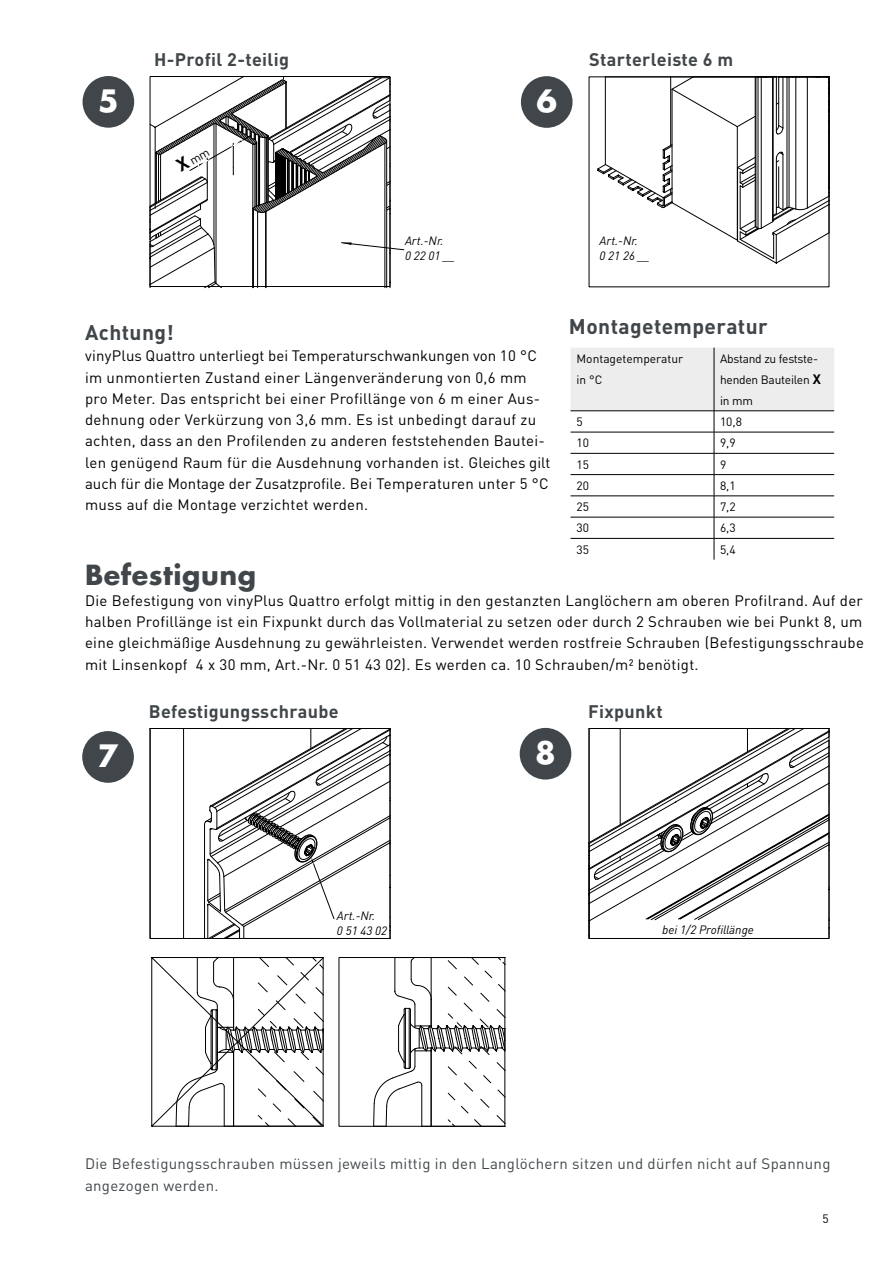
<style>
.page{position:relative;width:893px;height:1263px;background:#fff}
.page>*{position:absolute;margin:0;border:0;box-sizing:border-box;transform-origin:0 0}
.t1{font:700 30px "Futura LT Pro";color:#fff}
.t2{font:700 27px "Futura LT Pro";letter-spacing:.02em;color:#404649}
.t3{font:700 21px "DIN Pro";letter-spacing:.02em;color:#404649}
.t4{font:700 18px "DIN Pro";letter-spacing:.02em;color:#404649}
.t5{font:15px/21.3px "DIN Pro";letter-spacing:.02em;color:#000;text-align:justify}
.t6{font:15px/21.3px "DIN Pro";letter-spacing:.02em;color:#404649}
.t7{font:12px/21px "DIN Pro";letter-spacing:-.02em;color:#000}
.t8{font:italic 12px/14.4px "DIN Pro";color:#000}
.t9{font:12px/21px "DIN Pro";color:#000}
.s1{font-weight:700;font-size:13.5px}
</style>
<div class="page">
<div style="left:521px;top:76px;width:52px;height:52px;background:#404649;border-radius:50%"></div>
<div style="left:83px;top:76px;width:51px;height:52px;background:#404649;border-radius:50%"></div>
<div style="left:82px;top:731px;width:52px;height:52px;background:#404649;border-radius:50%"></div>
<div style="left:520px;top:728px;width:51px;height:51px;background:#404649;border-radius:50%"></div>
<svg style="left:589px;top:76px;width:240px;height:211px"></svg>
<svg style="left:597px;top:76px;width:233px;height:188px"></svg>
<svg style="left:150px;top:728px;width:241px;height:211px"></svg>
<svg style="left:588px;top:728px;width:242px;height:210px"></svg>
<svg style="left:432px;top:957px;width:74px;height:170px"></svg>
<svg style="left:151px;top:957px;width:281px;height:170px"></svg>
<svg style="left:176px;top:957px;width:148px;height:170px"></svg>
<svg style="left:570px;top:348px;width:264px;height:212px"></svg>
<svg style="left:149px;top:76px;width:255px;height:212px"></svg>
<p class="t4" style="left:154px;top:44px;width:136px">H-Profil 2-teilig</p>
<p class="t4" style="left:589px;top:44px;width:146px">Starterleiste 6 m</p>
<h1 class="t1" style="left:98px;top:78px;width:22px">5</h1>
<h1 class="t1" style="left:536px;top:78px;width:22px">6</h1>
<p class="t8" style="left:405px;top:232px;width:52px">Art.-Nr.<br>0 22 01 __</p>
<p class="t8" style="left:599px;top:232px;width:52px">Art.-Nr.<br>0 21 26 __</p>
<h3 class="t3" style="left:569px;top:309px;width:200px">Montagetemperatur</h3>
<h3 class="t3" style="left:85px;top:315px;width:90px">Achtung!</h3>
<p class="t5" style="left:85px;top:344px;width:467px;text-align:left">vinyPlus Quattro unterliegt bei Temperaturschwankungen von 10 °C im unmontierten Zustand einer Längenveränderung von 0,6 mm pro Meter. Das entspricht bei einer Profillänge von 6 m einer Aus&shy;dehnung oder Verkürzung von 3,6 mm. Es ist unbedingt darauf zu achten, dass an den Profilenden zu anderen feststehenden Bautei&shy;len genügend Raum für die Ausdehnung vorhanden ist. Gleiches gilt auch für die Montage der Zusatzprofile. Bei Temperaturen unter 5 °C muss auf die Montage verzichtet werden.</p>
<p class="t9" style="left:576px;top:347px;width:108px">Montagetemperatur in °C</p>
<p class="t7" style="left:720px;top:347px;width:102px">Abstand zu festste&shy;henden Bauteilen <span class="s1">X </span>in mm</p>
<p class="t7" style="left:576px;top:410px;width:8px">5</p>
<p class="t7" style="left:720px;top:410px;width:23px">10,8</p>
<p class="t7" style="left:576px;top:431px;width:14px">10</p>
<p class="t7" style="left:720px;top:431px;width:17px">9,9</p>
<p class="t7" style="left:576px;top:452px;width:14px">15</p>
<p class="t7" style="left:720px;top:452px;width:8px">9</p>
<p class="t7" style="left:576px;top:474px;width:14px">20</p>
<p class="t7" style="left:720px;top:474px;width:17px">8,1</p>
<p class="t7" style="left:576px;top:495px;width:14px">25</p>
<p class="t7" style="left:720px;top:495px;width:17px">7,2</p>
<p class="t7" style="left:576px;top:516px;width:14px">30</p>
<p class="t7" style="left:720px;top:516px;width:17px">6,3</p>
<p class="t7" style="left:576px;top:538px;width:14px">35</p>
<p class="t7" style="left:720px;top:538px;width:17px">5,4</p>
<h2 class="t2" style="left:85px;top:554px;width:173px">Befestigung</h2>
<p class="t5" style="left:85px;top:588px;width:780px">Die Befestigung von vinyPlus Quattro erfolgt mittig in den gestanzten Langlöchern am oberen Profilrand. Auf der halben Profillänge ist ein Fixpunkt durch das Vollmaterial zu setzen oder durch 2 Schrauben wie bei Punkt 8, um eine gleichmäßige Ausdehnung zu gewährleisten. Verwendet werden rostfreie Schrauben (Befestigungsschraube mit Linsenkopf 4 x 30 mm, Art.-Nr. 0 51 43 02). Es werden ca. 10 Schrauben/m² benötigt.</p>
<h1 class="t1" style="left:98px;top:733px;width:22px">7</h1>
<p class="t4" style="left:149px;top:696px;width:191px">Befestigungsschraube</p>
<p class="t4" style="left:588px;top:696px;width:76px">Fixpunkt</p>
<h1 class="t1" style="left:535px;top:729px;width:22px">8</h1>
<p class="t8" style="left:337px;top:907px;width:52px">Art.-Nr.<br>0 51 43 02</p>
<p class="t8" style="left:662px;top:921px;width:93px">bei 1/2 Profillänge</p>
<p class="t6" style="left:85px;top:1152px;width:747px">Die Befestigungsschrauben müssen jeweils mittig in den Langlöchern sitzen und dürfen nicht auf Spannung angezogen werden.</p>
<p class="t7" style="left:822px;top:1206px;width:8px">5</p>
</div>
